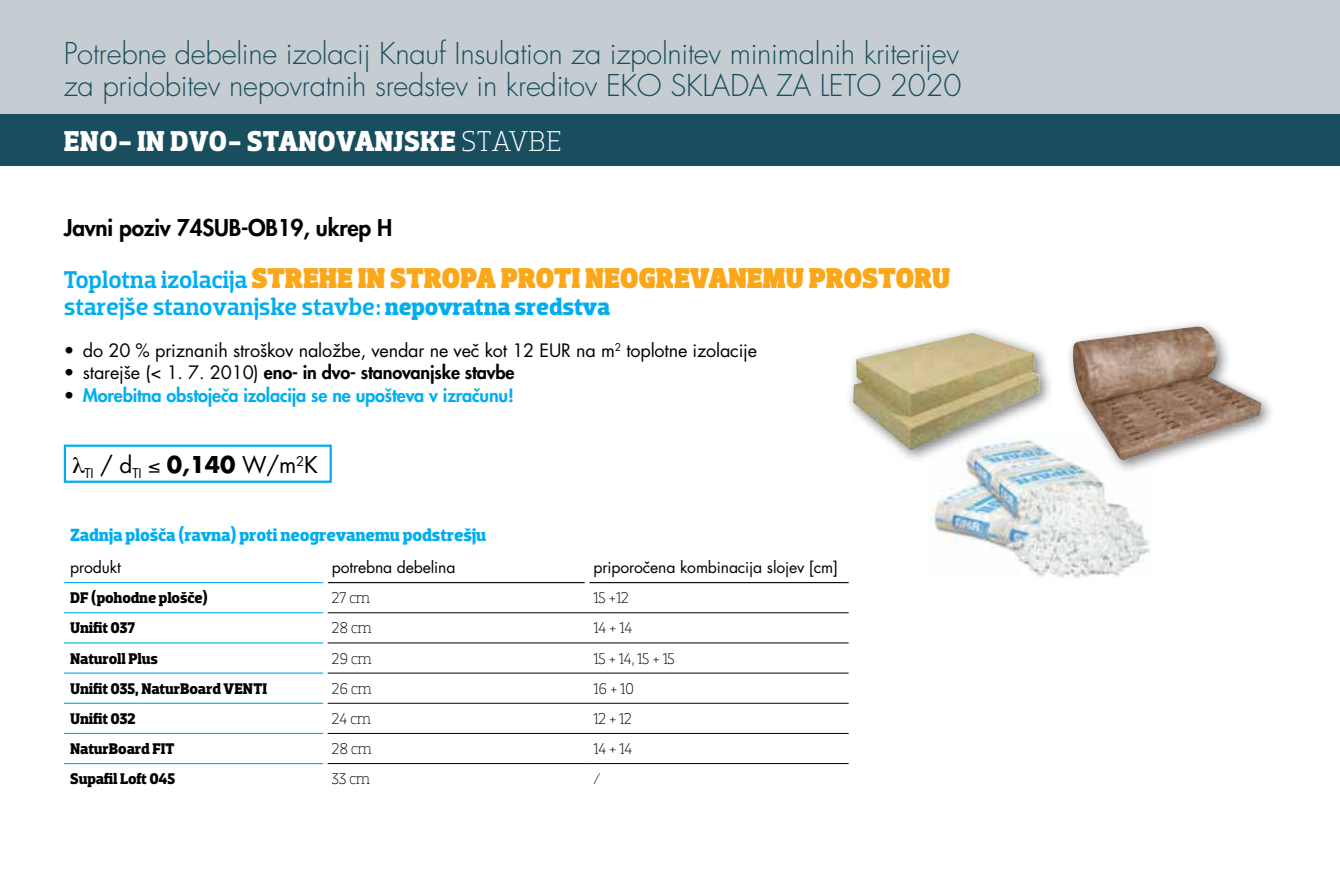
<style>
.page{position:relative;width:1340px;height:893px;background:#fff}
.page>*{position:absolute;margin:0;border:0;box-sizing:border-box;transform-origin:0 0}
.t1{font:300 29.25px/31.5px "Futura KNAUF";letter-spacing:-.01em;color:#184e5e}
.t2{font:900 29.25px "Dobra Slab";letter-spacing:-.01em;color:#faa81a}
.t3{font:700 29.25px "Dobra Slab";color:#fff}
.t4{font:500 24.75px "Dobra Slab";letter-spacing:-.01em;color:#00aeef}
.t5{font:800 22.5px "Futura KNAUF";letter-spacing:-.01em;color:#000}
.t6{font:22.5px "Futura KNAUF";color:#000}
.t7{font:18px "Futura KNAUF";letter-spacing:-.01em;color:#000}
.t8{font:800 18px "Futura KNAUF";letter-spacing:-.01em;color:#00aeef}
.t9{font:800 18px "Futura KNAUF";letter-spacing:-.01em;color:#000}
.t10{font:700 18px "Dobra Slab";letter-spacing:-.01em;color:#00aeef}
.t11{font:700 15.75px "Dobra Slab";letter-spacing:-.01em;color:#000}
.t12{font:300 15.75px "Dobra Slab";letter-spacing:-.01em;color:#000}
.t13{font:15.75px "Futura KNAUF";letter-spacing:-.01em;color:#000}
.s1{font-weight:300}
.s2{font-weight:500;font-size:24.75px;color:#00aeef}
.s3{font-weight:700}
.s4{font-weight:400}
.s5{font-weight:400;color:#000}
</style>
<div class="page">
<div style="left:0;top:0;width:1339px;height:115px;background:#c6cdd2"></div>
<div style="left:0;top:115px;width:1339px;height:51px;background:#184e5e"></div>
<hr style="left:328px;top:582px;width:257px;height:1px;background:#000">
<hr style="left:589px;top:582px;width:259px;height:1px;background:#000">
<hr style="left:64px;top:582px;width:259px;height:1px;background:#00aeef">
<hr style="left:64px;top:612px;width:259px;height:1px;background:#00aeef">
<hr style="left:64px;top:642px;width:259px;height:1px;background:#00aeef">
<hr style="left:64px;top:672px;width:259px;height:2px;background:#00aeef">
<hr style="left:64px;top:703px;width:259px;height:1px;background:#00aeef">
<hr style="left:64px;top:733px;width:259px;height:1px;background:#00aeef">
<hr style="left:64px;top:763px;width:259px;height:1px;background:#00aeef">
<hr style="left:328px;top:612px;width:259px;height:1px;background:#000">
<hr style="left:587px;top:612px;width:261px;height:1px;background:#000">
<hr style="left:328px;top:642px;width:259px;height:1px;background:#000">
<hr style="left:587px;top:642px;width:261px;height:1px;background:#000">
<hr style="left:328px;top:673px;width:259px;height:1px;background:#000">
<hr style="left:587px;top:673px;width:261px;height:1px;background:#000">
<hr style="left:328px;top:703px;width:259px;height:1px;background:#000">
<hr style="left:587px;top:703px;width:261px;height:1px;background:#000">
<hr style="left:328px;top:733px;width:259px;height:1px;background:#000">
<hr style="left:587px;top:733px;width:261px;height:1px;background:#000">
<hr style="left:328px;top:763px;width:259px;height:1px;background:#000">
<hr style="left:587px;top:763px;width:261px;height:1px;background:#000">
<div style="left:64px;top:445px;width:268px;height:38px;border:2px solid #00aeef"></div>
<img style="left:929px;top:451px;width:221px;height:127px">
<div style="left:845px;top:325px;width:209px;height:139px;background:#000;opacity:.5"></div>
<img style="left:856px;top:332px;width:116px;height:27px">
<div style="left:1065px;top:319px;width:210px;height:156px;background:#000;opacity:.5"></div>
<img style="left:1072px;top:326px;width:189px;height:134px">
<p class="t1" style="left:64px;top:39px;width:899px">Potrebne debeline izolacij Knauf Insulation za izpolnitev minimalnih kriterijev za pridobitev nepovratnih sredstev in kreditov EKO SKLADA ZA LETO 2020</p>
<p class="t3" style="left:64px;top:123px;width:499px">ENO- IN DVO- STANOVANJSKE <span class="s1">STAVBE</span></p>
<p class="t5" style="left:64px;top:213px;width:330px">Javni poziv 74SUB-OB19, ukrep H</p>
<p class="t2" style="left:64px;top:261px;width:888px"><span class="s2">Toplotna izolacija</span> STREHE IN STROPA PROTI NEOGREVANEMU PROSTORU</p>
<p class="t4" style="left:64px;top:292px;width:548px">starejše stanovanjske stavbe: <span class="s3">nepovratna sredstva</span></p>
<p class="t7" style="left:64px;top:339px;width:695px">• do 20 % priznanih stroškov naložbe, vendar ne več kot 12 EUR na m<sup>2</sup> toplotne izolacije</p>
<p class="t9" style="left:64px;top:361px;width:452px"><span class="s4">• starejše (&lt; 1. 7. 2010)</span> eno- in dvo- stanovanjske stavbe</p>
<p class="t8" style="left:64px;top:384px;width:451px"><span class="s5">•</span> Morebitna obstoječa izolacija se ne upošteva v izračunu!</p>
<p class="t6" style="left:85px;top:450px;width:235px"><sub>TI</sub> / d<sub>TI</sub> ≤ <span class="s3">0,140</span> W/m<sup>2</sup>K</p>
<p class="t10" style="left:70px;top:524px;width:417px">Zadnja plošča (ravna) proti neogrevanemu podstrešju</p>
<p class="t13" style="left:70px;top:557px;width:52px">produkt</p>
<p class="t13" style="left:332px;top:557px;width:125px">potrebna debelina</p>
<p class="t13" style="left:593px;top:557px;width:246px">priporočena kombinacija slojev [cm]</p>
<p class="t11" style="left:70px;top:589px;width:139px">DF (pohodne plošče)</p>
<p class="t12" style="left:332px;top:589px;width:40px">27 cm</p>
<p class="t12" style="left:593px;top:589px;width:37px">15 +12</p>
<p class="t11" style="left:70px;top:619px;width:67px">Unifit 037</p>
<p class="t12" style="left:332px;top:619px;width:42px">28 cm</p>
<p class="t12" style="left:593px;top:619px;width:41px">14 + 14</p>
<p class="t11" style="left:70px;top:649px;width:89px">Naturoll Plus</p>
<p class="t12" style="left:332px;top:649px;width:42px">29 cm</p>
<p class="t12" style="left:593px;top:649px;width:83px">15 + 14, 15 + 15</p>
<p class="t11" style="left:70px;top:679px;width:198px">Unifit 035, NaturBoard VENTI</p>
<p class="t12" style="left:332px;top:679px;width:42px">26 cm</p>
<p class="t12" style="left:593px;top:679px;width:42px">16 + 10</p>
<p class="t11" style="left:70px;top:709px;width:67px">Unifit 032</p>
<p class="t12" style="left:332px;top:709px;width:41px">24 cm</p>
<p class="t12" style="left:593px;top:709px;width:40px">12 + 12</p>
<p class="t11" style="left:70px;top:739px;width:106px">NaturBoard FIT</p>
<p class="t12" style="left:332px;top:739px;width:42px">28 cm</p>
<p class="t12" style="left:593px;top:739px;width:41px">14 + 14</p>
<p class="t11" style="left:70px;top:770px;width:107px">Supafil Loft 045</p>
<p class="t12" style="left:332px;top:770px;width:40px">33 cm</p>
<p class="t12" style="left:593px;top:770px;width:8px">/</p>
</div>
